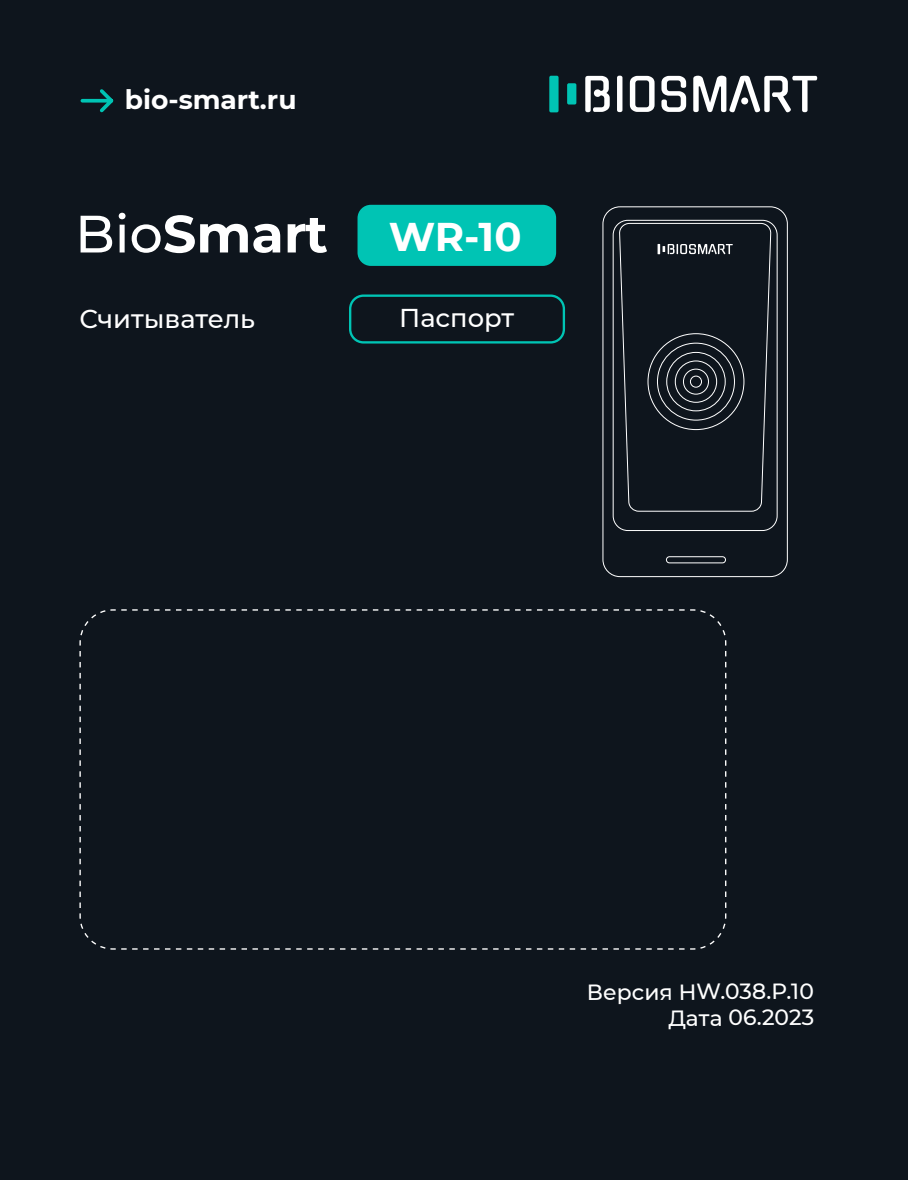
<style>
.page{position:relative;width:908px;height:1180px;background:#fff}
.page>*{position:absolute;margin:0;border:0;box-sizing:border-box;transform-origin:0 0}
.t1{font:700 52.4px "Montserrat";color:#fff}
.t2{font:700 26.4px "Montserrat";color:#fff}
.t3{font:500 25.6px "Montserrat";color:#fff}
.t4{font:500 22px "Montserrat";color:#fff}
.s1{font-weight:500}
.s2{font-size:40px}
</style>
<div class="page">
<div style="left:0;top:0;width:907px;height:1179px;background:#0e151d"></div>
<svg style="left:585px;top:76px;width:231px;height:36px"></svg>
<div style="left:549px;top:76px;width:9px;height:36px;background:#00c4b4;border-radius:2px"></div>
<div style="left:567px;top:83px;width:9px;height:21px;background:#00c4b4;border-radius:2px"></div>
<svg style="left:80px;top:89px;width:34px;height:24px"></svg>
<svg style="left:79px;top:609px;width:647px;height:341px"></svg>
<div style="left:349px;top:294px;width:216px;height:49px;border:2px solid #00c4b4;border-radius:13px"></div>
<div style="left:357px;top:205px;width:199px;height:61px;background:#00c4b4;border-radius:13px"></div>
<div style="left:602px;top:206px;width:185px;height:371px;border:1px solid #fff;border-radius:17px"></div>
<div style="left:612px;top:220px;width:165px;height:311px;border:1px solid #fff;border-radius:15px"></div>
<svg style="left:619px;top:222px;width:151px;height:338px"></svg>
<svg style="left:657px;top:244px;width:75px;height:10px"></svg>
<div style="left:689px;top:375px;width:12px;height:12px;border:1px solid #fff;border-radius:50%"></div>
<div style="left:682px;top:368px;width:26px;height:26px;border:1px solid #fff;border-radius:50%"></div>
<div style="left:674px;top:360px;width:42px;height:42px;border:1px solid #fff;border-radius:50%"></div>
<div style="left:666px;top:352px;width:59px;height:59px;border:1px solid #fff;border-radius:50%"></div>
<div style="left:656px;top:342px;width:78px;height:78px;border:1px solid #fff;border-radius:50%"></div>
<div style="left:665px;top:556px;width:60px;height:7px;border:1px solid #fff;border-radius:3px"></div>
<p class="t2" style="left:125px;top:80px;width:173px">bio-smart.ru</p>
<p class="t1" style="left:75px;top:196px;width:448px"><span class="s1">Bio</span>Smart <span class="s2">WR-10</span></p>
<p class="t3" style="left:79px;top:301px;width:177px">Считыватель</p>
<p class="t3" style="left:399px;top:300px;width:116px">Паспорт</p>
<p class="t4" style="left:586px;top:978px;width:229px;rotate:-1deg">Версия HW.038.P.10</p>
<p class="t4" style="left:667px;top:1003px;width:147px;rotate:-1deg">Дата 06.2023</p>
</div>
